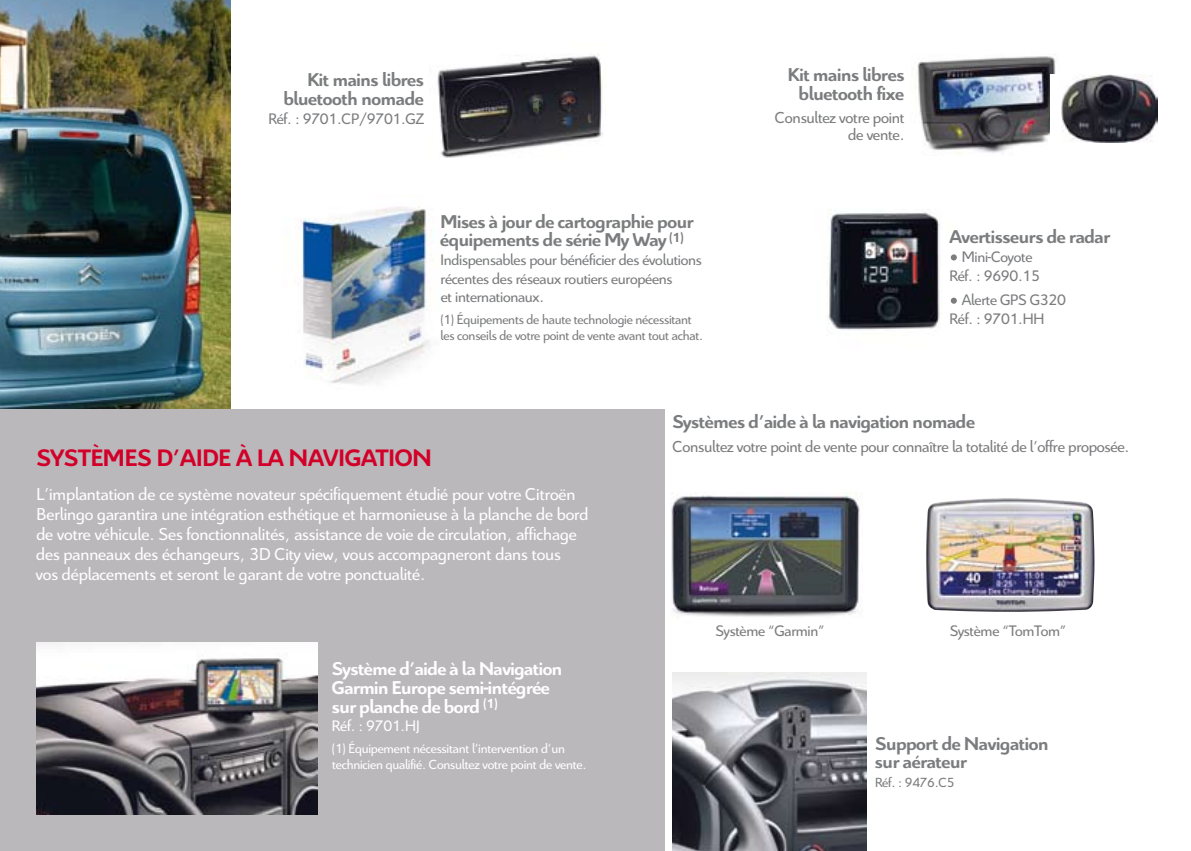
<style>
.page{position:relative;width:1191px;height:851px;background:#fff}
.page>*{position:absolute;margin:0;border:0;box-sizing:border-box;transform-origin:0 0}
.t1{font:700 25.8px "Citroen";letter-spacing:-.005em;color:#d20029}
.t2{font:700 20px/18.6px "Citroen";letter-spacing:-.015em;color:#7b7c7e}
.t3{font:700 20px/18.6px "Citroen";letter-spacing:-.02em;color:#fff}
.t4{font:18.6px/20px "Citroen";letter-spacing:-.005em;color:#fff}
.t5{font:17.2px/17.2px "Citroen";letter-spacing:-.015em;color:#7b7c7e;text-align:right}
.t6{font:16.4px/18.6px "Citroen";letter-spacing:-.015em;color:#7b7c7e}
.t7{font:16.4px "Citroen";letter-spacing:-.015em;color:#fff}
.t8{font:14.2px/15.8px "Citroen";letter-spacing:-.015em;color:#7b7c7e}
.t9{font:14.2px/15.8px "Citroen";letter-spacing:-.015em;color:#fff}
</style>
<div class="page">
<img style="left:437px;top:54px;width:166px;height:104px">
<img style="left:0;top:0;width:231px;height:409px">
<div style="left:0;top:409px;width:664px;height:441px;background:#bbb8bb"></div>
<img style="left:926px;top:498px;width:168px;height:114px">
<img style="left:286px;top:206px;width:154px;height:179px">
<img style="left:671px;top:492px;width:189px;height:126px">
<img style="left:36px;top:642px;width:281px;height:171px">
<img style="left:672px;top:672px;width:195px;height:178px">
<img style="left:917px;top:56px;width:139px;height:98px">
<div style="left:1050px;top:74px;width:116px;height:69px;background:#fff"></div>
<img style="left:1061px;top:75px;width:96px;height:68px">
<img style="left:828px;top:212px;width:129px;height:118px">
<div style="left:950px;top:297px;width:7px;height:7px;background:#7b7c7e;border-radius:50%"></div>
<div style="left:950px;top:254px;width:7px;height:6px;background:#7b7c7e;border-radius:50%"></div>
<p class="t2" style="left:283px;top:70px;width:142px;text-align:right">Kit mains libres bluetooth nomade</p>
<p class="t6" style="left:268px;top:108px;width:157px">Réf. : 9701.CP/9701.GZ</p>
<p class="t2" style="left:788px;top:65px;width:118px;text-align:center">Kit mains libres bluetooth fixe</p>
<p class="t5" style="left:775px;top:108px;width:131px">Consultez votre point de vente.</p>
<p class="t2" style="left:440px;top:211px;width:255px">Mises à jour de cartographie pour équipements de série My Way <sup>(1)</sup></p>
<p class="t6" style="left:440px;top:250px;width:263px">Indispensables pour bénéficier des évolutions récentes des réseaux routiers européens<br>et internationaux.</p>
<p class="t8" style="left:440px;top:311px;width:264px">(1) Équipements de haute technologie nécessitant les conseils de votre point de vente avant tout achat.</p>
<p class="t2" style="left:949px;top:226px;width:162px">Avertisseurs de radar</p>
<p class="t6" style="left:949px;top:247px;width:92px;text-align:center">Mini-Coyote<br>Réf. : 9690.15</p>
<p class="t6" style="left:949px;top:290px;width:118px;text-indent:12px">Alerte GPS G320<br>Réf. : 9701.HH</p>
<p class="t1" style="left:36px;top:440px;width:397px">SYSTÈMES D’AIDE À LA NAVIGATION</p>
<p class="t2" style="left:672px;top:411px;width:304px">Systèmes d’aide à la navigation nomade</p>
<p class="t5" style="left:672px;top:436px;width:458px">Consultez votre point de vente pour connaître la totalité de l'offre proposée.</p>
<p class="t4" style="left:36px;top:483px;width:554px">L’implantation de ce système novateur spécifiquement étudié pour votre Citroën Berlingo garantira une intégration esthétique et harmonieuse à la planche de bord de votre véhicule. Ses fonctionnalités, assistance de voie de circulation, affichage des panneaux des échangeurs, 3D City view, vous accompagneront dans tous<br>vos déplacements et seront le garant de votre ponctualité.</p>
<p class="t3" style="left:332px;top:658px;width:232px">Système d’aide à la Navigation<br>Garmin Europe semi-intégrée sur planche de bord <sup>(1)</sup></p>
<p class="t7" style="left:332px;top:715px;width:89px">Réf. : 9701.HJ</p>
<p class="t9" style="left:332px;top:739px;width:256px">(1) Équipement nécessitant l’intervention d’un technicien qualifié. Consultez votre point de vente.</p>
<p class="t6" style="left:715px;top:620px;width:111px">Système “Garmin”</p>
<p class="t6" style="left:949px;top:620px;width:118px">Système “TomTom”</p>
<p class="t2" style="left:875px;top:732px;width:175px">Support de Navigation sur aérateur</p>
<p class="t8" style="left:875px;top:773px;width:81px">Réf. : 9476.C5</p>
</div>
